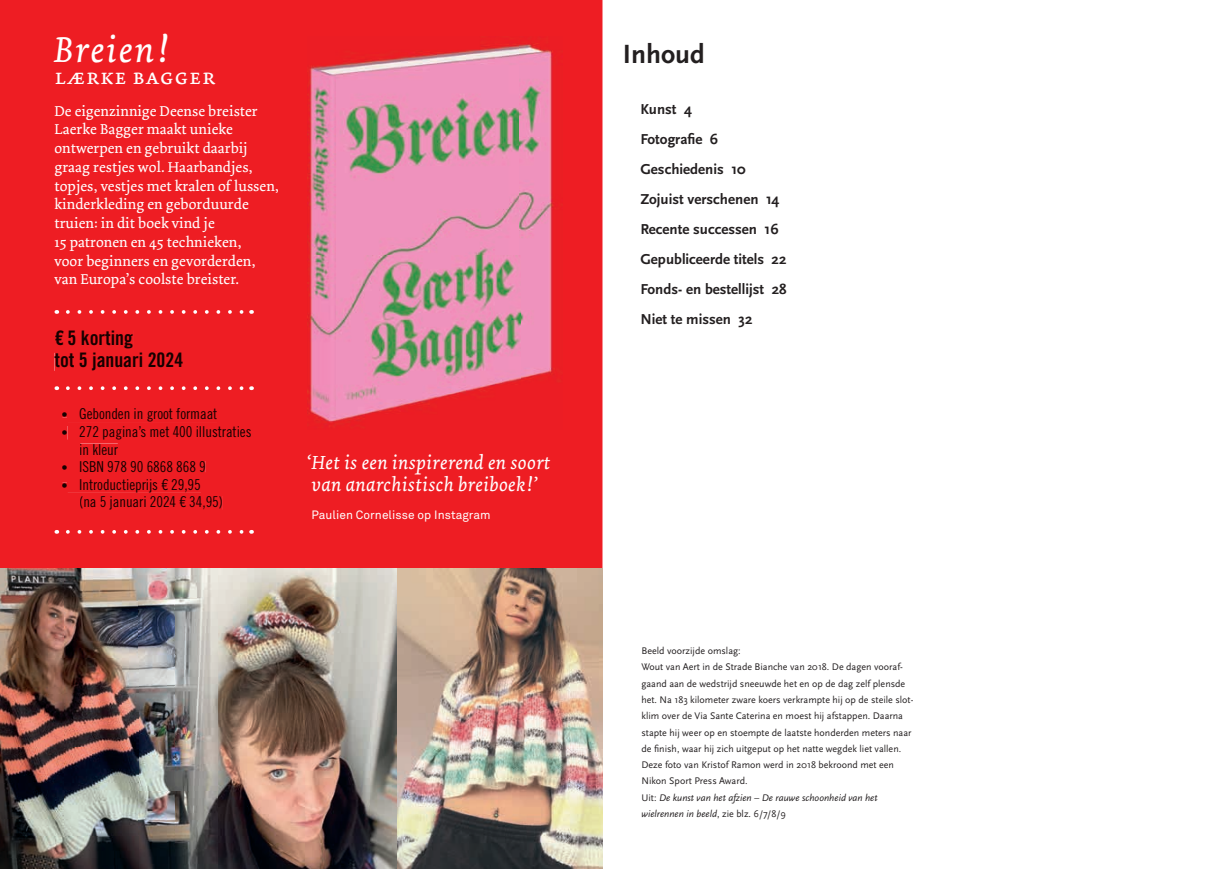
<style>
.page{position:relative;width:1205px;height:869px;background:#fff}
.page>*{position:absolute;margin:0;border:0;box-sizing:border-box;transform-origin:0 0}
.t1{font:italic 37.5px "Dolly";letter-spacing:.05em;color:#fff}
.t2{font:700 27.5px "Scala Sans Pro";color:#231f20}
.t3{font:22.5px "Dolly Small Caps";letter-spacing:.03em;color:#fff}
.t4{font:20px/22.5px "Trade Gothic LT Bold Cond Twenty";color:#170000}
.t5{font:italic 19.88px/22.9px "Dolly";letter-spacing:.02em;color:#fff}
.t6{font:15px/18.8px "Dolly";letter-spacing:.005em;color:#fff}
.t7{font:700 15px/30px "Scala Sans Pro";color:#231f20}
.t8{font:15px/17.5px "Trade Gothic LT Cond Eighteen";letter-spacing:-.005em;color:#170000}
.t9{font:12px "Akkurat";letter-spacing:.005em;color:#fff}
.t10{font:10px/16.2px "Scala Sans Pro";color:#231f20}
.s1{font-size:12.5px}
.s2{font-style:italic}
</style>
<div class="page">
<div style="left:0;top:0;width:602px;height:568px;background:#ee1d23"></div>
<img style="left:308px;top:37px;width:254px;height:392px">
<div style="left:55px;top:330px;width:78px;height:18px;background:#ee1d23"></div>
<div style="left:55px;top:352px;width:128px;height:19px;background:#ee1d23"></div>
<svg style="left:62px;top:412px;width:5px;height:5px"></svg>
<div style="left:68px;top:408px;width:149px;height:14px;background:#ee1d23"></div>
<svg style="left:62px;top:430px;width:5px;height:4px"></svg>
<div style="left:68px;top:426px;width:183px;height:13px;background:#ee1d23"></div>
<div style="left:80px;top:443px;width:38px;height:11px;background:#ee1d23"></div>
<svg style="left:62px;top:465px;width:5px;height:4px"></svg>
<div style="left:68px;top:461px;width:137px;height:11px;background:#ee1d23"></div>
<svg style="left:62px;top:482px;width:5px;height:5px"></svg>
<div style="left:68px;top:478px;width:133px;height:14px;background:#ee1d23"></div>
<div style="left:80px;top:496px;width:142px;height:13px;background:#ee1d23"></div>
<div style="left:39px;top:18px;width:254px;height:285px;background:#ee1d23"></div>
<svg style="left:68px;top:529px;width:177px;height:4px"></svg>
<svg style="left:68px;top:310px;width:177px;height:3px"></svg>
<svg style="left:68px;top:386px;width:177px;height:4px"></svg>
<img style="left:0;top:568px;width:397px;height:300px">
<img style="left:397px;top:568px;width:205px;height:300px">
<h1 class="t1" style="left:54px;top:27px;width:116px">Breien!</h1>
<h3 class="t3" style="left:54px;top:63px;width:162px">lærke bagger</h3>
<p class="t6" style="left:54px;top:101px;width:226px">De eigenzinnige Deense breister<br>Laerke Bagger maakt unieke ontwerpen en gebruikt daarbij graag restjes wol. Haarbandjes, topjes, vestjes met kralen of lussen, kinder kleding en geborduurde truien: in dit boek vind je<br>15 patronen en 45 technieken,<br>voor beginners en gevorderden, van Europa’s coolste breister.</p>
<h3 class="t4" style="left:54px;top:326px;width:130px">€ 5 korting<br>tot 5 januari 2024</h3>
<h3 class="t8" style="left:62px;top:405px;width:157px"><span class="s1">•</span> Gebonden in groot formaat</h3>
<h3 class="t8" style="left:79px;top:422px;width:174px;text-indent:-18px"><span class="s1">•</span> 272 pagina’s met 400 illustraties in kleur</h3>
<h3 class="t8" style="left:62px;top:457px;width:146px"><span class="s1">•</span> ISBN 978 90 6868 868 9</h3>
<h3 class="t8" style="left:79px;top:475px;width:145px;text-indent:-18px"><span class="s1">•</span> Introductieprijs € 29,95<br>(na 5 januari 2024 € 34,95)</h3>
<h3 class="t5" style="left:307px;top:450px;width:245px">‘Het is een inspirerend en soort van anarchistisch breiboek!’</h3>
<p class="t9" style="left:311px;top:508px;width:181px">Paulien Cornelisse op Instagram</p>
<h2 class="t2" style="left:623px;top:38px;width:84px">Inhoud</h2>
<h3 class="t7" style="left:640px;top:94px;width:148px">Kunst 4<br>Fotografie 6<br>Geschiedenis 10<br>Zojuist verschenen 14<br>Recente successen 16<br>Gepubliceerde titels 22<br>Fonds- en bestellijst 28<br>Niet te missen 32</h3>
<p class="t10" style="left:641px;top:642px;width:273px">Beeld voorzijde omslag:<br>Wout van Aert in de Strade Bianche van 2018. De dagen vooraf&shy;gaand aan de wedstrijd sneeuwde het en op de dag zelf plensde het. Na 183 kilometer zware koers verkrampte hij op de steile slot&shy;klim over de Via Sante Caterina en moest hij afstappen. Daarna stapte hij weer op en stoempte de laatste honderden meters naar de finish, waar hij zich uitgeput op het natte wegdek liet vallen.<br>Deze foto van Kristof Ramon werd in 2018 bekroond met een Nikon Sport Press Award.<br>Uit: <span class="s2">De kunst van het afzien – De rauwe schoonheid van het wielrennen in beeld</span>, zie blz. 6/7/8/9</p>
</div>
